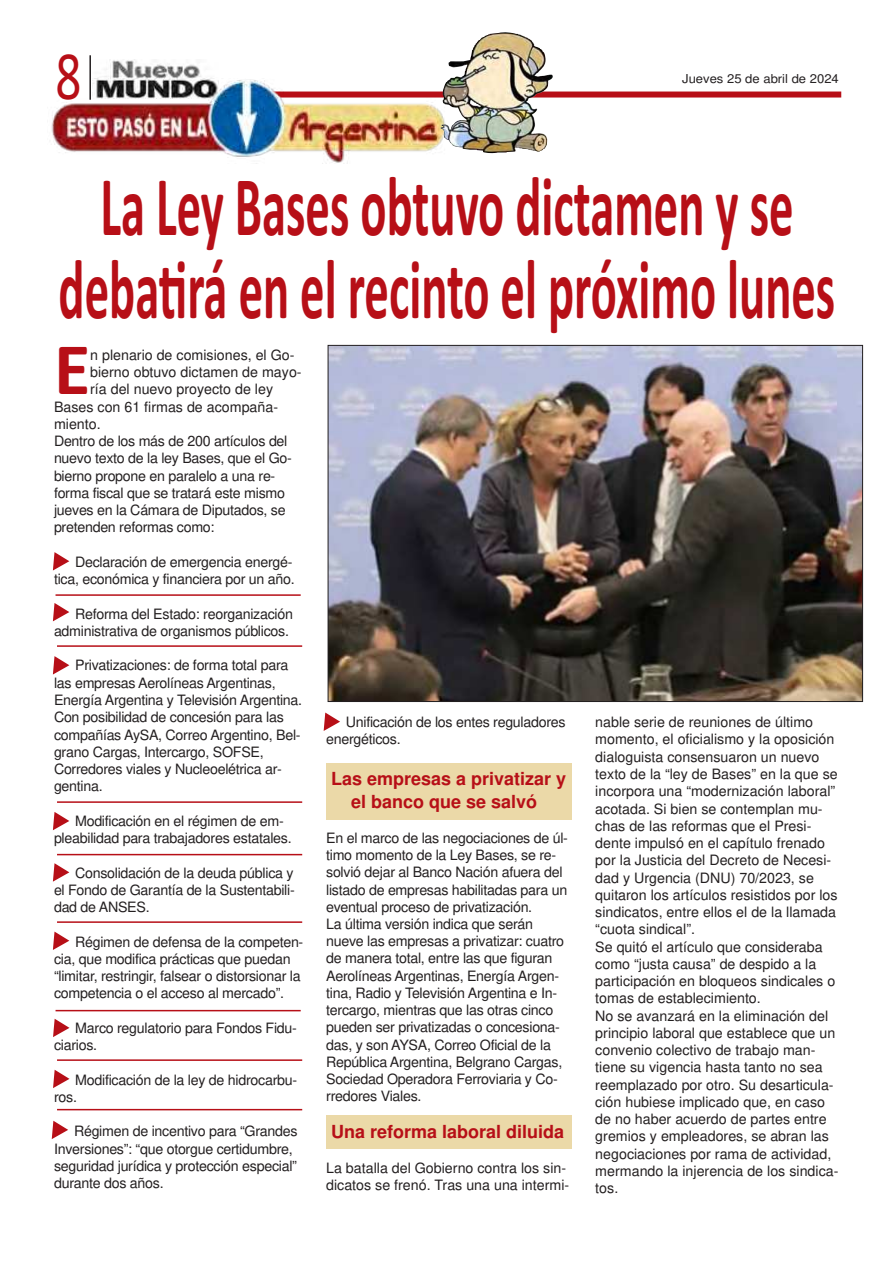
<style>
.page{position:relative;width:893px;height:1263px;background:#fff}
.page>*{position:absolute;margin:0;border:0;box-sizing:border-box;transform-origin:0 0}
.t1{font:700 41.7px/83.1px "Calibri";color:#b70f17;text-align:center;scale:.57 1}
.t2{font:700 36.3px "Calibri";color:#b70f17}
.t3{font:34.2px "Calibri";color:#b70f17;scale:.73 1}
.t4{font:700 18px/22.5px "Arial";color:#b70f17;text-align:center}
.t5{font:14.25px/17.2px "Arial";letter-spacing:-.02em;color:#231f20}
.t6{font:14.25px/17.2px "Arial";color:#231f20}
.t7{font:12.3px "Arial";color:#231f20;scale:1.06 1}
</style>
<div class="page">
<div style="left:326px;top:763px;width:245px;height:57px;background:#ebd9a8"></div>
<div style="left:326px;top:1115px;width:245px;height:33px;background:#ebd9a8"></div>
<img style="left:330px;top:347px;width:531px;height:353px">
<div style="left:54px;top:92px;width:787px;height:6px;background:#b70f17"></div>
<img style="left:98px;top:59px;width:103px;height:19px">
<hr style="left:89px;top:55px;width:2px;height:45px;background:#231f20">
<img style="left:51px;top:78px;width:389px;height:85px">
<img style="left:440px;top:32px;width:113px;height:122px">
<svg style="left:53px;top:812px;width:16px;height:18px"></svg>
<svg style="left:53px;top:863px;width:16px;height:19px"></svg>
<svg style="left:53px;top:931px;width:16px;height:19px"></svg>
<svg style="left:324px;top:712px;width:16px;height:19px"></svg>
<svg style="left:52px;top:1121px;width:16px;height:18px"></svg>
<svg style="left:53px;top:1070px;width:16px;height:18px"></svg>
<svg style="left:53px;top:1019px;width:16px;height:18px"></svg>
<svg style="left:53px;top:656px;width:16px;height:18px"></svg>
<svg style="left:53px;top:603px;width:16px;height:18px"></svg>
<svg style="left:53px;top:552px;width:16px;height:18px"></svg>
<hr style="left:56px;top:594px;width:245px;height:2px;background:#b70f17">
<hr style="left:57px;top:645px;width:245px;height:2px;background:#b70f17">
<hr style="left:57px;top:801px;width:245px;height:2px;background:#b70f17">
<hr style="left:57px;top:854px;width:245px;height:1px;background:#b70f17">
<hr style="left:57px;top:921px;width:245px;height:2px;background:#b70f17">
<hr style="left:56px;top:1010px;width:245px;height:1px;background:#b70f17">
<hr style="left:57px;top:1059px;width:245px;height:2px;background:#b70f17">
<hr style="left:57px;top:1109px;width:245px;height:1px;background:#b70f17">
<h3 class="t3" style="left:55px;top:68px;width:37px">8</h3>
<p class="t7" style="left:682px;top:74px;width:149px">Jueves 25 de abril de 2024</p>
<h1 class="t1" style="left:59px;top:179px;width:1364px">La Ley Bases obtuvo dictamen y se deba}rá en el recinto el próximo lunes</h1>
<h2 class="t2" style="left:54px;top:361px;width:38px">E</h2>
<p class="t6" style="left:90px;top:347px;width:206px">n plenario de comisiones, el Go-</p>
<p class="t6" style="left:90px;top:365px;width:213px">bierno obtuvo dictamen de mayo-</p>
<p class="t6" style="left:90px;top:382px;width:184px">ría del nuevo proyecto de ley</p>
<p class="t6" style="left:54px;top:399px;width:226px">Bases con 61 firmas de acompaña-</p>
<p class="t5" style="left:54px;top:416px;width:48px">miento.</p>
<p class="t5" style="left:54px;top:434px;width:235px">Dentro de los más de 200 artículos del</p>
<p class="t5" style="left:54px;top:451px;width:239px">nuevo texto de la ley Bases, que el Go-</p>
<p class="t5" style="left:54px;top:468px;width:223px">bierno propone en paralelo a una re-</p>
<p class="t5" style="left:54px;top:486px;width:233px">forma fiscal que se tratará este mismo</p>
<p class="t5" style="left:54px;top:503px;width:233px">jueves en la Cámara de Diputados, se</p>
<p class="t5" style="left:54px;top:520px;width:162px">pretenden reformas como:</p>
<p class="t5" style="left:54px;top:555px;width:242px;text-align:right">Declaración de emergencia energé&shy;tica, económica y financiera por un año.</p>
<p class="t5" style="left:54px;top:606px;width:241px;text-align:right">Reforma del Estado: reorganización administrativa de organismos públicos.</p>
<p class="t5" style="left:54px;top:658px;width:250px;text-indent:21px">Privatizaciones: de forma total para las empresas Aerolíneas Argentinas, Energía Argentina y Televisión Argentina.<br>Con posibilidad de concesión para las compañías AySA, Correo Argentino, Bel&shy;grano Cargas, Intercargo, SOFSE, Corredores viales y Nucleoelétrica ar&shy;gentina.</p>
<p class="t5" style="left:54px;top:813px;width:239px;text-indent:21px">Modificación en el régimen de em&shy;pleabilidad para trabajadores estatales.</p>
<p class="t5" style="left:54px;top:865px;width:242px;text-align:justify;text-indent:21px">Consolidación de la deuda pública y el Fondo de Garantía de la Sustentabili&shy;dad de ANSES.</p>
<p class="t5" style="left:54px;top:934px;width:251px;text-indent:21px">Régimen de defensa de la competen&shy;cia, que modifica prácticas que puedan “limitar, restringir, falsear o distorsionar la competencia o el acceso al mercado”.</p>
<p class="t5" style="left:54px;top:1020px;width:244px;text-indent:21px">Marco regulatorio para Fondos Fidu&shy;ciarios.</p>
<p class="t5" style="left:54px;top:1072px;width:245px;text-indent:21px">Modificación de la ley de hidrocarbu&shy;ros.</p>
<p class="t5" style="left:54px;top:1124px;width:245px;text-indent:20px">Régimen de incentivo para “Grandes Inversiones”: “que otorgue certidumbre, seguridad jurídica y protección especial” durante dos años.</p>
<p class="t5" style="left:326px;top:715px;width:241px;text-indent:20px">Unificación de los entes reguladores energéticos.</p>
<p class="t4" style="left:331px;top:769px;width:237px">Las empresas a privatizar y el banco que se salvó</p>
<p class="t5" style="left:326px;top:830px;width:243px">En el marco de las negociaciones de úl&shy;timo momento de la Ley Bases, se re&shy;solvió dejar al Banco Nación afuera del listado de empresas habilitadas para un eventual proceso de privatización.<br>La última versión indica que serán nueve las empresas a privatizar: cuatro de manera total, entre las que figuran Aerolíneas Argentinas, Energía Argen&shy;tina, Radio y Televisión Argentina e In&shy;tercargo, mientras que las otras cinco pueden ser privatizadas o concesiona&shy;das, y son AYSA, Correo Oficial de la República Argentina, Belgrano Cargas, Sociedad Operadora Ferroviaria y Co&shy;rredores Viales.</p>
<p class="t4" style="left:331px;top:1121px;width:235px">Una reforma laboral diluida</p>
<p class="t6" style="left:326px;top:1160px;width:245px">La batalla del Gobierno contra los sin&shy;dicatos se frenó. Tras una una intermi-</p>
<p class="t6" style="left:595px;top:715px;width:245px">nable serie de reuniones de último momento, el oficialismo y la oposición dialoguista consensuaron un nuevo texto de la “ley de Bases” en la que se incorpora una “modernización laboral” acotada. Si bien se contemplan mu&shy;chas de las reformas que el Presi&shy;dente impulsó en el capítulo frenado por la Justicia del Decreto de Necesi&shy;dad y Urgencia (DNU) 70/2023, se quitaron los artículos resistidos por los sindicatos, entre ellos el de la llamada “cuota sindical”.<br>Se quitó el artículo que consideraba como “justa causa” de despido a la participación en bloqueos sindicales o tomas de establecimiento.<br>No se avanzará en la eliminación del principio laboral que establece que un convenio colectivo de trabajo man&shy;tiene su vigencia hasta tanto no sea reemplazado por otro. Su desarticula&shy;ción hubiese implicado que, en caso de no haber acuerdo de partes entre gremios y empleadores, se abran las negociaciones por rama de actividad, mermando la injerencia de los sindica&shy;tos.</p>
</div>
